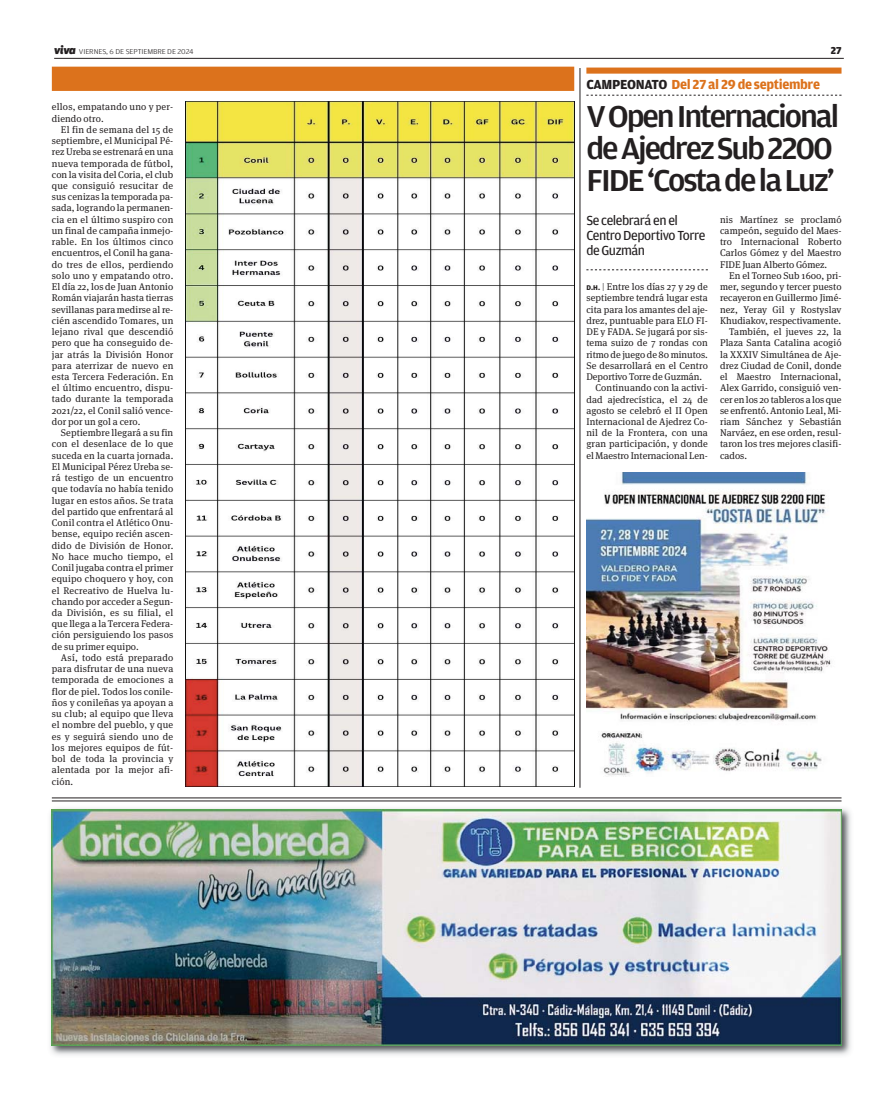
<style>
.page{position:relative;width:893px;height:1094px;background:#fff}
.page>*{position:absolute;margin:0;border:0;box-sizing:border-box;transform-origin:0 0}
.t1{font:500 32.1px/32.1px "Amplitude";letter-spacing:-.065em;color:#231f20;scale:1.05 1}
.t2{font:13.95px/15px "Amplitude";letter-spacing:-.035em;color:#231f20}
.t3{font:700 13.95px "Amplitude";letter-spacing:-.025em;color:#dc721c}
.t4{font:900 10.65px "Amplitude";color:#231f20}
.t5{font:9.75px/11.2px "Meta Serif OT";letter-spacing:.01em;color:#231f20;text-align:justify}
.t6{font:300 7.5px "Amplitude";letter-spacing:-.01em;color:#231f20;scale:1.1 1}
.s1{font-family:"Apex New";font-weight:800;font-style:italic;font-size:11.85px}
.s2{color:#231f20}
.s3{font-family:"Amplitude";font-weight:700;font-size:7.35px}
.s4{font-family:"Amplitude";font-weight:300}
</style>
<div class="page">
<hr style="left:52px;top:797px;width:789px;height:1px;background:#231f20">
<hr style="left:52px;top:800px;width:789px;height:1px;background:#231f20">
<img style="left:50px;top:808px;width:801px;height:247px">
<img style="left:52px;top:809px;width:789px;height:236px">
<hr style="left:54px;top:58px;width:789px;height:1px;background:#231f20">
<hr style="left:579px;top:68px;width:1px;height:719px;background:#231f20">
<div style="left:52px;top:67px;width:522px;height:24px;background:#dc721c"></div>
<img style="left:186px;top:101px;width:388px;height:685px">
<div style="left:586px;top:68px;width:255px;height:6px;background:#dc721c"></div>
<svg style="left:586px;top:95px;width:255px;height:1px"></svg>
<svg style="left:586px;top:269px;width:121px;height:1px"></svg>
<img style="left:586px;top:472px;width:245px;height:305px">
<p class="t6" style="left:54px;top:48px;width:128px"><span class="s1">viva</span> VIERNES, 6 DE SEPTIEMBRE DE 2024</p>
<p class="t4" style="left:830px;top:46px;width:12px">27</p>
<p class="t5" style="left:52px;top:102px;width:123px">ellos, empatando uno y per&shy;diendo otro.</p>
<p class="t5" style="left:52px;top:124px;width:123px;text-indent:9px">El fin de semana del 15 de septiembre, el Municipal Pé&shy;rez Ureba se estrenará en una nueva temporada de fútbol, con la visita del Coria, el club que consiguió resucitar de sus cenizas la temporada pa&shy;sada, logrando la permanen&shy;cia en el último suspiro con un final de campaña inmejo&shy;rable. En los últimos cinco encuentros, el Conil ha gana&shy;do tres de ellos, perdiendo solo uno y empatando otro.<br>El día 22, los de Juan Antonio Román viajarán hasta tierras sevillanas para medirse al re&shy;cién ascendido Tomares, un lejano rival que descendió pero que ha conseguido de&shy;jar atrás la División Honor para aterrizar de nuevo en esta Tercera Federación. En el último encuentro, dispu&shy;tado durante la temporada 2021/22, el Conil salió vence&shy;dor por un gol a cero.</p>
<p class="t5" style="left:52px;top:427px;width:123px;text-indent:9px">Septiembre llegará a su fin con el desenlace de lo que suceda en la cuarta jornada.<br>El Municipal Pérez Ureba se&shy;rá testigo de un encuentro que todavía no había tenido lugar en estos años. Se trata del partido que enfrentará al Conil contra el Atlético Onu&shy;bense, equipo recién ascen&shy;dido de División de Honor.<br>No hace mucho tiempo, el Conil jugaba contra el primer equipo choquero y hoy, con el Recreativo de Huelva lu&shy;chando por acceder a Segun&shy;da División, es su filial, el que llega a la Tercera Federa&shy;ción persiguiendo los pasos de su primer equipo.</p>
<p class="t5" style="left:52px;top:652px;width:123px;text-indent:9px">Así, todo está preparado para disfrutar de una nueva temporada de emociones a flor de piel. Todos los conile&shy;ños y conileñas ya apoyan a su club; al equipo que lleva el nombre del pueblo, y que es y seguirá siendo uno de los mejores equipos de fút&shy;bol de toda la provincia y alentada por la mejor afi&shy;ción.</p>
<h2 class="t3" style="left:586px;top:79px;width:235px"><span class="s2">CAMPEONATO</span> Del 27 al 29 de septiembre</h2>
<h1 class="t1" style="left:586px;top:102px;width:243px">V Open Internacional de Ajedrez Sub 2200<br>FIDE ‘Costa de la Luz’</h1>
<h2 class="t2" style="left:586px;top:213px;width:120px">Se celebrará en el<br>Centro Deportivo Torre de Guzmán</h2>
<p class="t5" style="left:720px;top:214px;width:123px">nis Martínez se proclamó campeón, seguido del Maes&shy;tro Internacional Roberto Carlos Gómez y del Maestro FIDE Juan Alberto Gómez.</p>
<p class="t5" style="left:729px;top:270px;width:114px">En el Torneo Sub 1600, pri-</p>
<p class="t5" style="left:720px;top:281px;width:123px">mer, segundo y tercer puesto</p>
<p class="t5" style="left:720px;top:293px;width:123px">recayeron en Guillermo Jimé-</p>
<p class="t5" style="left:720px;top:304px;width:123px">nez, Yeray Gil y Rostyslav</p>
<p class="t5" style="left:720px;top:315px;width:122px">Khudiakov, respectivamente.</p>
<p class="t5" style="left:729px;top:326px;width:114px">También, el jueves 22, la</p>
<p class="t5" style="left:720px;top:338px;width:123px">Plaza Santa Catalina acogió</p>
<p class="t5" style="left:720px;top:349px;width:123px">la XXXIV Simultánea de Aje-</p>
<p class="t5" style="left:720px;top:360px;width:123px">drez Ciudad de Conil, donde</p>
<p class="t5" style="left:720px;top:371px;width:123px">el Maestro Internacional,</p>
<p class="t5" style="left:720px;top:383px;width:123px">Alex Garrido, consiguió ven-</p>
<p class="t5" style="left:720px;top:394px;width:123px">cer en los 20 tableros a los que</p>
<p class="t5" style="left:720px;top:405px;width:123px">se enfrentó. Antonio Leal, Mi-</p>
<p class="t5" style="left:720px;top:416px;width:123px">riam Sánchez y Sebastián</p>
<p class="t5" style="left:720px;top:427px;width:123px">Narváez, en ese orden, resul-</p>
<p class="t5" style="left:720px;top:439px;width:123px">taron los tres mejores clasifi-</p>
<p class="t5" style="left:720px;top:450px;width:28px">cados.</p>
<p class="t5" style="left:586px;top:281px;width:123px"><span class="s3">D.H.</span> <span class="s4">|</span> Entre los días 27 y 29 de</p>
<p class="t5" style="left:586px;top:293px;width:123px">septiembre tendrá lugar esta</p>
<p class="t5" style="left:586px;top:304px;width:123px">cita para los amantes del aje-</p>
<p class="t5" style="left:586px;top:315px;width:123px">drez, puntuable para ELO FI-</p>
<p class="t5" style="left:586px;top:326px;width:123px">DE y FADA. Se jugará por sis-</p>
<p class="t5" style="left:586px;top:338px;width:123px">tema suizo de 7 rondas con</p>
<p class="t5" style="left:586px;top:349px;width:123px">ritmo de juego de 80 minutos.</p>
<p class="t5" style="left:586px;top:360px;width:123px">Se desarrollará en el Centro</p>
<p class="t5" style="left:586px;top:371px;width:117px">Deportivo Torre de Guzmán.</p>
<p class="t5" style="left:595px;top:383px;width:114px">Continuando con la activi-</p>
<p class="t5" style="left:586px;top:394px;width:123px">dad ajedrecística, el 24 de</p>
<p class="t5" style="left:586px;top:405px;width:123px">agosto se celebró el II Open</p>
<p class="t5" style="left:586px;top:416px;width:123px">Internacional de Ajedrez Co-</p>
<p class="t5" style="left:586px;top:427px;width:123px">nil de la Frontera, con una</p>
<p class="t5" style="left:586px;top:439px;width:123px">gran participación, y donde</p>
<p class="t5" style="left:586px;top:450px;width:123px">el Maestro Internacional Len-</p>
</div>
